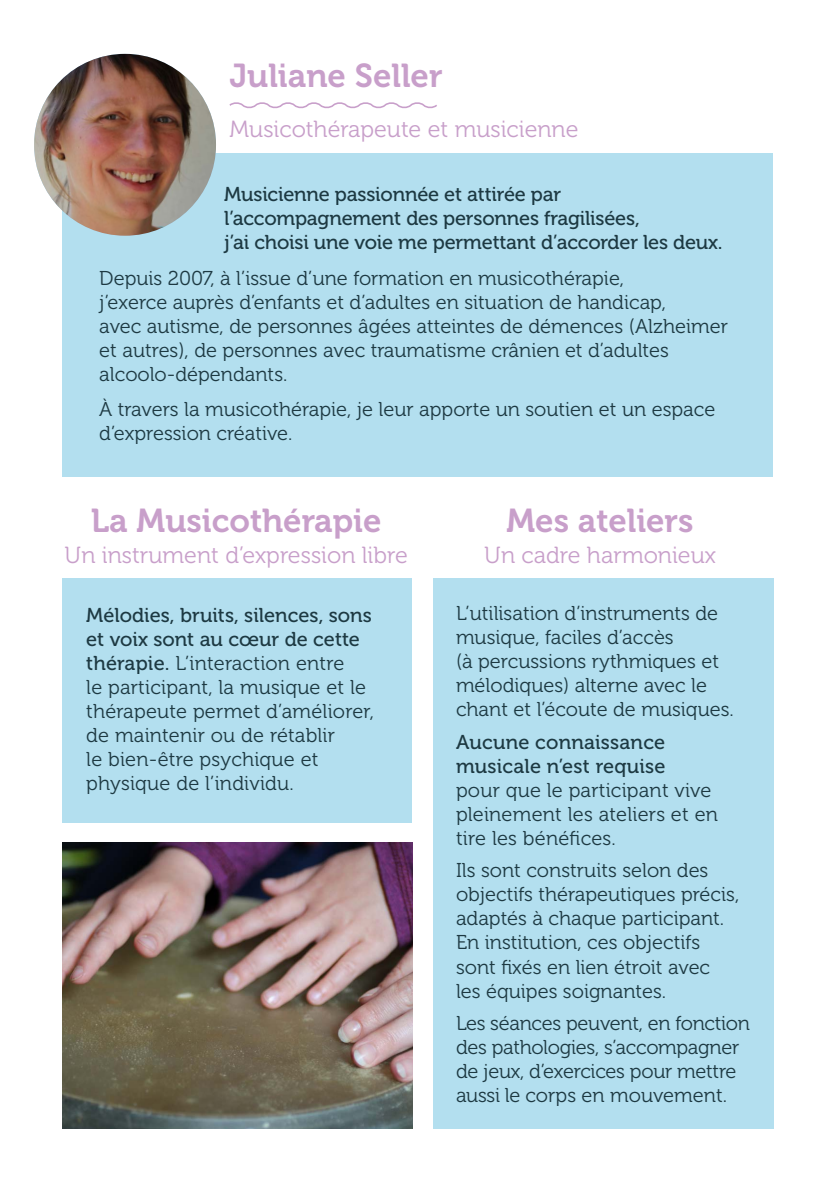
<style>
.page{position:relative;width:840px;height:1191px;background:#fff}
.page>*{position:absolute;margin:0;border:0;box-sizing:border-box;transform-origin:0 0}
.t1{font:33px "Museo 700";color:#c89fca}
.t2{font:23.2px "Museo 300";color:#c89fca}
.t3{font:20px/24px "Museo 300";color:#1d3942}
.t4{font:20px/24px "Museo 500";letter-spacing:-.01em;color:#1d3942}
.t5{font:20px/24px "Museo 500";letter-spacing:.01em;color:#1d3942}
.s1{font-family:"Museo 500"}
</style>
<div class="page">
<div style="left:62px;top:578px;width:350px;height:244px;background:#b3dfef"></div>
<div style="left:432px;top:578px;width:340px;height:550px;background:#b3dfef"></div>
<div style="left:62px;top:153px;width:710px;height:323px;background:#b3dfef"></div>
<img style="left:62px;top:842px;width:350px;height:286px">
<svg style="left:229px;top:102px;width:208px;height:7px"></svg>
<img style="left:34px;top:54px;width:182px;height:182px;border-radius:91px">
<h1 class="t1" style="left:229px;top:57px;width:214px">Juliane Seller</h1>
<p class="t2" style="left:229px;top:117px;width:350px">Musicothérapeute et musicienne</p>
<p class="t4" style="left:224px;top:183px;width:499px">Musicienne passionnée et attirée par l’accompagnement des personnes fragilisées,<br>j’ai choisi une voie me permettant d’accorder les deux.</p>
<p class="t3" style="left:99px;top:266px;width:629px">Depuis 2007, à l’issue d’une formation en musicothérapie,<br>j’exerce auprès d’enfants et d’adultes en situation de handicap,<br>avec autisme, de personnes âgées atteintes de démences (Alzheimer et autres), de personnes avec traumatisme crânien et d’adultes alcoolo-dépendants.</p>
<p class="t3" style="left:99px;top:398px;width:617px">À travers la musicothérapie, je leur apporte un soutien et un espace d’expression créative.</p>
<h1 class="t1" style="left:91px;top:502px;width:292px">La Musicothérapie</h1>
<p class="t2" style="left:65px;top:542px;width:344px">Un instrument d’expression libre</p>
<p class="t4" style="left:86px;top:603px;width:287px">Mélodies, bruits, silences, sons et voix sont au cœur de cette</p>
<p class="t3" style="left:86px;top:651px;width:289px"><span class="s1">thérapie.</span> L’interaction entre<br>le participant, la musique et le thérapeute permet d’améliorer, de maintenir ou de rétablir<br>le bien-être psychique et physique de l’individu.</p>
<h1 class="t1" style="left:506px;top:502px;width:188px">Mes ateliers</h1>
<p class="t2" style="left:484px;top:542px;width:233px">Un cadre harmonieux</p>
<p class="t3" style="left:456px;top:602px;width:279px">L’utilisation d’instruments de musique, faciles d’accès<br>(à percussions rythmiques et mélodiques) alterne avec le chant et l’écoute de musiques.</p>
<p class="t5" style="left:456px;top:730px;width:211px">Aucune connaissance musicale n’est requise</p>
<p class="t3" style="left:456px;top:778px;width:263px">pour que le participant vive pleinement les ateliers et en tire les bénéfices.</p>
<p class="t3" style="left:456px;top:859px;width:284px">Ils sont construits selon des objectifs thérapeutiques précis, adaptés à chaque participant.<br>En institution, ces objectifs sont fixés en lien étroit avec les équipes soignantes.</p>
<p class="t3" style="left:456px;top:1011px;width:295px">Les séances peuvent, en fonction des pathologies, s’accompagner de jeux, d’exercices pour mettre aussi le corps en mouvement.</p>
</div>
